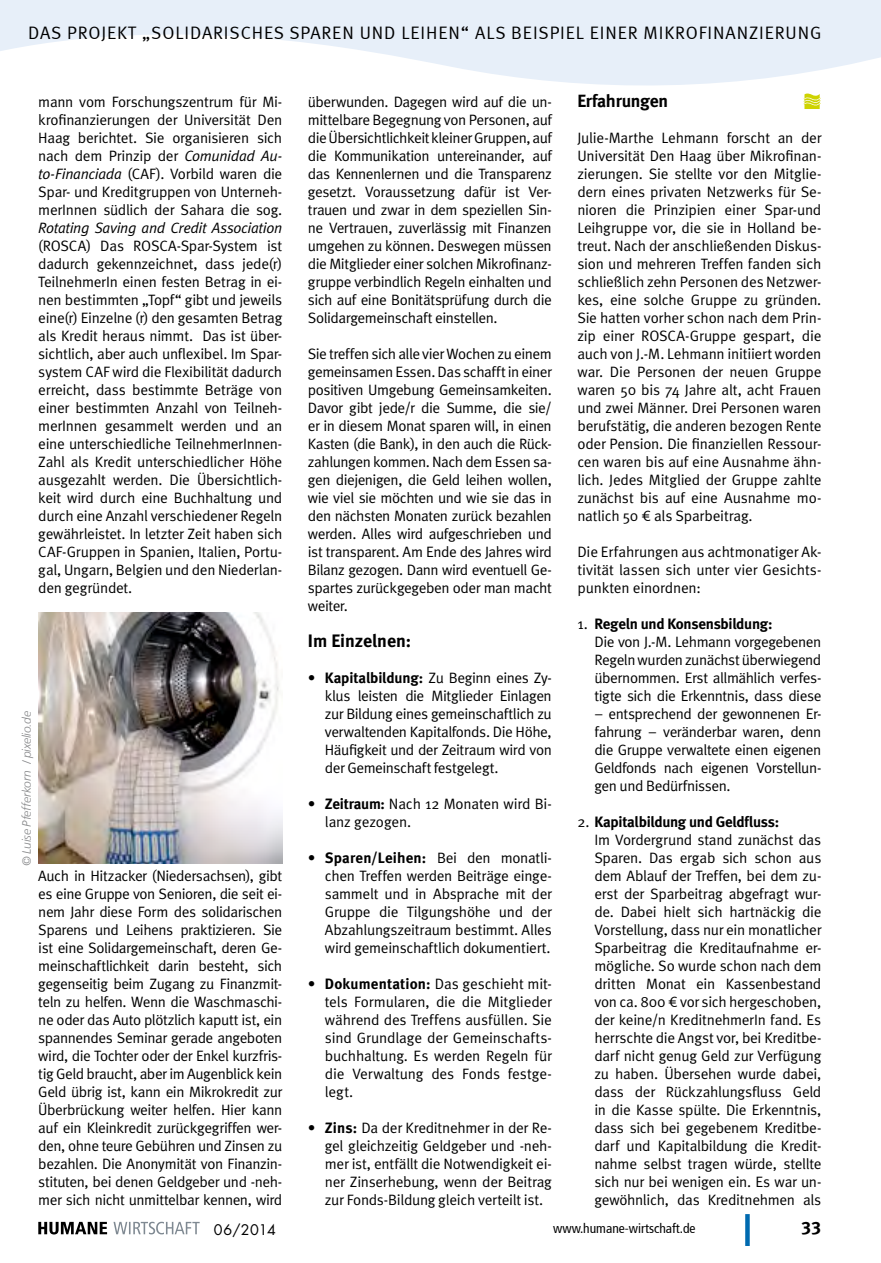
<style>
.page{position:relative;width:881px;height:1263px;background:#fff}
.page>*{position:absolute;margin:0;border:0;box-sizing:border-box;transform-origin:0 0}
.t1{font:18px "Meta Normal LF";letter-spacing:.05em;color:#000}
.Fließtext_Meta_Norma{font:700 18px "Meta";color:#000}
.t2{font:18px "Meta Bold LF";color:#000}
.Zwischenüberschrift{font:700 17.7px "Meta";letter-spacing:-.01em;color:#000}
.Fließtext_Meta_Norma-2{font:15px/18px "Meta Normal";letter-spacing:-.02em;color:#000;text-align:justify}
.t3{font:14.25px "Futura";letter-spacing:.01em;color:#000}
.t4{font:condensed 13.5px "Frutiger 57";color:#000}
.t5{font:italic 300 12px "Frutiger LT";letter-spacing:-.015em;color:#868789}
.s1{font-style:italic}
.s2{font-family:"Meta";font-weight:700}
.s3{font-family:"Meta Normal LF"}
</style>
<div class="page">
<svg style="left:745px;top:1214px;width:4px;height:32px"></svg>
<svg style="left:38px;top:1222px;width:69px;height:12px"></svg>
<svg style="left:113px;top:1222px;width:86px;height:12px"></svg>
<img style="left:38px;top:612px;width:244px;height:251px">
<svg style="left:803px;top:94px;width:17px;height:15px"></svg>
<svg style="left:0;top:0;width:880px;height:94px;fill:#e7eff9"></svg>
<p class="t1" style="left:28px;top:22px;width:794px">DAS PROJEKT „SOLIDARISCHES SPAREN UND LEIHEN“ ALS BEISPIEL EINER MIKROFINANZIERUNG</p>
<p class="Fließtext_Meta_Norma-2" style="left:38px;top:93px;width:245px">mann vom Forschungszentrum für Mi&shy;krofinanzierungen der Universität Den Haag berichtet. Sie organisieren sich nach dem Prinzip der <span class="s1">Comunidad Au&shy;to-Financiada</span> (CAF). Vorbild waren die Spar- und Kreditgruppen von Unterneh&shy;merInnen südlich der Sahara die sog.<br><span class="s1">Rotating Saving and Credit Association </span>(ROSCA) Das ROSCA-Spar-System ist dadurch gekennzeichnet, dass jede(r)<br>TeilnehmerIn einen festen Betrag in ei&shy;nen bestimmten „Topf“ gibt und jeweils eine(r) Einzelne (r) den gesamten Betrag als Kredit heraus nimmt. Das ist über&shy;sichtlich, aber auch unflexibel. Im Spar&shy;system CAF wird die Flexibilität dadurch erreicht, dass bestimmte Beträge von einer bestimmten Anzahl von Teilneh&shy;merInnen gesammelt werden und an eine unterschiedliche TeilnehmerInnen-Zahl als Kredit unterschiedlicher Höhe ausgezahlt werden. Die Übersichtlich&shy;keit wird durch eine Buchhaltung und durch eine Anzahl verschiedener Regeln gewährleistet. In letzter Zeit haben sich CAF-Gruppen in Spanien, Italien, Portu&shy;gal, Ungarn, Belgien und den Niederlan&shy;den gegründet.</p>
<p class="t5" style="left:20px;top:866px;width:157px;rotate:-90deg">© Luise Pfefferkorn / pixelio.de</p>
<p class="Fließtext_Meta_Norma-2" style="left:38px;top:867px;width:245px">Auch in Hitzacker (Niedersachsen), gibt es eine Gruppe von Senioren, die seit ei&shy;nem Jahr diese Form des solidarischen Sparens und Leihens praktizieren. Sie ist eine Solidargemeinschaft, deren Ge&shy;meinschaftlichkeit darin besteht, sich gegenseitig beim Zugang zu Finanzmit&shy;teln zu helfen. Wenn die Waschmaschi&shy;ne oder das Auto plötzlich kaputt ist, ein spannendes Seminar gerade angeboten wird, die Tochter oder der Enkel kurzfris&shy;tig Geld braucht, aber im Augenblick kein Geld übrig ist, kann ein Mikrokredit zur Überbrückung weiter helfen. Hier kann auf ein Kleinkredit zurückgegriffen wer&shy;den, ohne teure Gebühren und Zinsen zu bezahlen. Die Anonymität von Finanzin&shy;stituten, bei denen Geldgeber und -neh&shy;mer sich nicht unmittelbar kennen, wird</p>
<p class="Fließtext_Meta_Norma-2" style="left:308px;top:93px;width:245px">überwunden. Dagegen wird auf die un&shy;mittelbare Begegnung von Personen, auf die Übersichtlichkeit kleiner Gruppen, auf die Kommunikation untereinander, auf das Kennenlernen und die Transparenz gesetzt. Voraussetzung dafür ist Ver&shy;trauen und zwar in dem speziellen Sin&shy;ne Vertrauen, zuverlässig mit Finanzen umgehen zu können. Deswegen müssen die Mitglieder einer solchen Mikrofinanz&shy;gruppe verbindlich Regeln einhalten und sich auf eine Bonitätsprüfung durch die Solidargemeinschaft einstellen.</p>
<p class="Fließtext_Meta_Norma-2" style="left:308px;top:345px;width:245px">Sie treffen sich alle vier Wochen zu einem gemeinsamen Essen. Das schafft in einer positiven Umgebung Gemeinsamkeiten.<br>Davor gibt jede/r die Summe, die sie/ er in diesem Monat sparen will, in einen Kasten (die Bank), in den auch die Rück&shy;zahlungen kommen. Nach dem Essen sa&shy;gen diejenigen, die Geld leihen wollen, wie viel sie möchten und wie sie das in den nächsten Monaten zurück bezahlen werden. Alles wird aufgeschrieben und ist transparent. Am Ende des Jahres wird Bilanz gezogen. Dann wird eventuell Ge&shy;spartes zurückgegeben oder man macht weiter.</p>
<p class="Fließtext_Meta_Norma" style="left:308px;top:630px;width:105px">Im Einzelnen:</p>
<p class="Fließtext_Meta_Norma-2" style="left:325px;top:669px;width:228px;text-indent:-17px">• <span class="s2">Kapitalbildung:</span> Zu Beginn eines Zy&shy;klus leisten die Mitglieder Einlagen zur Bildung eines gemeinschaftlich zu verwaltenden Kapitalfonds. Die Höhe, Häufigkeit und der Zeitraum wird von der Gemeinschaft festgelegt.</p>
<p class="Fließtext_Meta_Norma-2" style="left:325px;top:795px;width:228px;text-indent:-17px">• <span class="s2">Zeitraum:</span> Nach 12 Monaten wird Bi&shy;lanz gezogen.</p>
<p class="Fließtext_Meta_Norma-2" style="left:325px;top:849px;width:228px;text-indent:-17px">• <span class="s2">Sparen/Leihen:</span> Bei den monatli&shy;chen Treffen werden Beiträge einge&shy;sammelt und in Absprache mit der Gruppe die Tilgungshöhe und der Abzahlungszeitraum bestimmt. Alles wird gemeinschaftlich dokumentiert.</p>
<p class="Fließtext_Meta_Norma-2" style="left:325px;top:975px;width:228px;text-indent:-17px">• <span class="s2">Dokumentation:</span> Das geschieht mit&shy;tels Formularen, die die Mitglieder während des Treffens ausfüllen. Sie sind Grundlage der Gemeinschafts&shy;buchhaltung. Es werden Regeln für die Verwaltung des Fonds festge&shy;legt.</p>
<p class="Fließtext_Meta_Norma-2" style="left:325px;top:1119px;width:228px;text-indent:-17px">• <span class="s2">Zins:</span> Da der Kreditnehmer in der Re&shy;gel gleichzeitig Geldgeber und -neh&shy;mer ist, entfällt die Notwendigkeit ei&shy;ner Zinserhebung, wenn der Beitrag zur Fonds-Bildung gleich verteilt ist.</p>
<p class="Zwischenüberschrift" style="left:577px;top:91px;width:92px">Erfahrungen</p>
<p class="Fließtext_Meta_Norma-2" style="left:577px;top:129px;width:245px">Julie-Marthe Lehmann forscht an der Universität Den Haag über Mikrofinan&shy;zierungen. Sie stellte vor den Mitglie&shy;dern eines privaten Netzwerks für Se&shy;nioren die Prinzipien einer Spar-und Leihgruppe vor, die sie in Holland be&shy;treut. Nach der anschließenden Diskus&shy;sion und mehreren Treffen fanden sich schließlich zehn Personen des Netzwer&shy;kes, eine solche Gruppe zu gründen.<br>Sie hatten vorher schon nach dem Prin&shy;zip einer ROSCA-Gruppe gespart, die auch von J.-M. Lehmann initiiert worden war. Die Personen der neuen Gruppe waren 50 bis 74 Jahre alt, acht Frauen und zwei Männer. Drei Personen waren berufstätig, die anderen bezogen Rente oder Pension. Die finanziellen Ressour&shy;cen waren bis auf eine Ausnahme ähn&shy;lich. Jedes Mitglied der Gruppe zahlte zunächst bis auf eine Ausnahme mo&shy;natlich 50 <span class="s3">€</span> als Sparbeitrag.</p>
<p class="Fließtext_Meta_Norma-2" style="left:577px;top:543px;width:245px">Die Erfahrungen aus achtmonatiger Ak&shy;tivität lassen sich unter vier Gesichts&shy;punkten einordnen:</p>
<p class="Fließtext_Meta_Norma-2" style="left:594px;top:615px;width:228px;text-align:left;text-indent:-17px">1. <span class="s2">Regeln und Konsensbildung:<br></span>Die von J.-M. Lehmann vorgegebenen Regeln wurden zunächst überwiegend übernommen. Erst allmählich verfes&shy;tigte sich die Erkenntnis, dass diese</p>
<p class="Fließtext_Meta_Norma-2" style="left:594px;top:705px;width:228px">– entsprechend der gewonnenen Er&shy;fahrung – veränderbar waren, denn die Gruppe verwaltete einen eigenen Geldfonds nach eigenen Vorstellun&shy;gen und Bedürfnissen.</p>
<p class="Fließtext_Meta_Norma-2" style="left:594px;top:813px;width:228px;text-align:left;text-indent:-17px">2. <span class="s2">Kapitalbildung und Geldfluss:<br></span>Im Vordergrund stand zunächst das Sparen. Das ergab sich schon aus dem Ablauf der Treffen, bei dem zu&shy;erst der Sparbeitrag abgefragt wur&shy;de. Dabei hielt sich hartnäckig die Vorstellung, dass nur ein monatlicher Sparbeitrag die Kreditaufnahme er&shy;mögliche. So wurde schon nach dem dritten Monat ein Kassenbestand von ca. 800 <span class="s3">€</span> vor sich hergeschoben, der keine/n KreditnehmerIn fand. Es herrschte die Angst vor, bei Kreditbe&shy;darf nicht genug Geld zur Verfügung zu haben. Übersehen wurde dabei, dass der Rückzahlungsfluss Geld in die Kasse spülte. Die Erkenntnis, dass sich bei gegebenem Kreditbe&shy;darf und Kapitalbildung die Kredit&shy;nahme selbst tragen würde, stellte sich nur bei wenigen ein. Es war un&shy;gewöhnlich, das Kreditnehmen als</p>
<p class="t3" style="left:213px;top:1220px;width:64px">06/2014</p>
<p class="t4" style="left:553px;top:1220px;width:144px">www.humane-wirtschaft.de</p>
<p class="t2" style="left:800px;top:1217px;width:22px">33</p>
</div>
